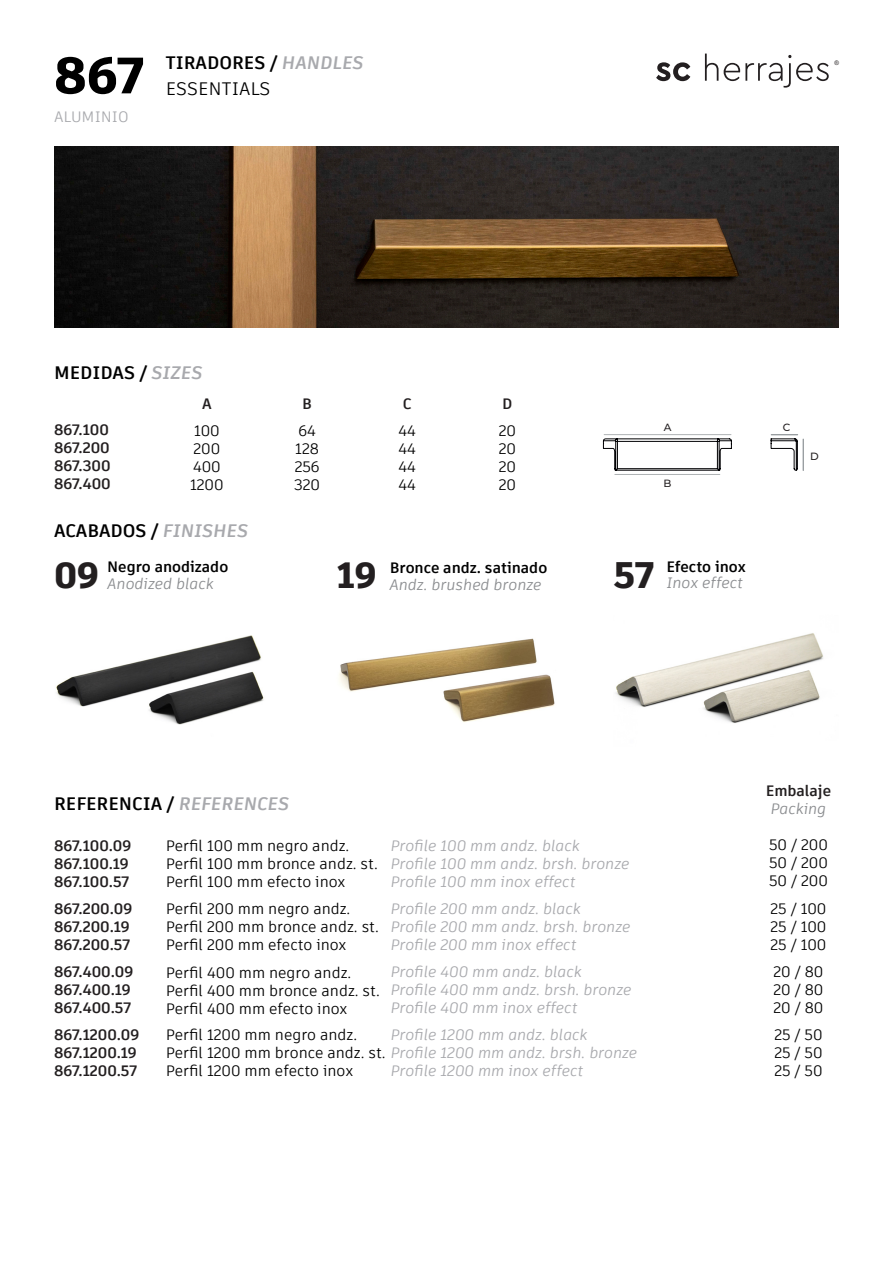
<style>
.page{position:relative;width:893px;height:1263px;background:#fff}
.page>*{position:absolute;margin:0;border:0;box-sizing:border-box;transform-origin:0 0}
.t1{font:900 51px "Artifakt Element";color:#000}
.t2{font:900 36px "Artifakt Element";color:#231f20}
.t3{font:700 18px "Artifakt Element";color:#000}
.t4{font:18px "Artifakt Element";color:#000}
.t5{font:15px "Artifakt Element";color:#000}
.t6{font:italic 15px "Artifakt Element";color:#a8a9ad}
.t7{font:700 15px/18px "Artifakt Element";color:#231f20}
.t8{font:italic 15px "Artifakt Element";color:#8a8c8f}
.t9{font:700 15px "Artifakt Element";color:#000}
.t10{font:15px "Artifakt Element";color:#a8a9ad}
.t11{font:500 10.5px "Montserrat";color:#231f20}
.t12{font:6.15px "Arial";color:#231f20}
.s1{font-style:italic;color:#a8a9ad}
.s2{font-style:normal;color:#000}
</style>
<div class="page">
<svg style="left:656px;top:62px;width:34px;height:19px"></svg>
<svg style="left:705px;top:54px;width:13px;height:27px"></svg>
<svg style="left:724px;top:55px;width:105px;height:33px"></svg>
<img style="left:54px;top:147px;width:785px;height:180px">
<img style="left:339px;top:638px;width:216px;height:84px">
<img style="left:615px;top:633px;width:208px;height:90px">
<img style="left:56px;top:635px;width:208px;height:90px">
<hr style="left:803px;top:439px;width:1px;height:31px;background:#737a7e">
<svg style="left:603px;top:434px;width:195px;height:41px"></svg>
<p class="t1" style="left:54px;top:40px;width:92px">867</p>
<p class="t10" style="left:54px;top:107px;width:76px">ALUMINIO</p>
<p class="t3" style="left:166px;top:50px;width:199px">TIRADORES / <span class="s1">HANDLES</span></p>
<p class="t4" style="left:166px;top:76px;width:106px">ESSENTIALS</p>
<p class="t12" style="left:834px;top:58px;width:6px">®</p>
<p class="t3" style="left:54px;top:360px;width:150px">MEDIDAS / <span class="s1">SIZES</span></p>
<p class="t7" style="left:202px;top:395px;width:11px">A</p>
<p class="t7" style="left:302px;top:395px;width:11px">B</p>
<p class="t7" style="left:403px;top:395px;width:10px">C</p>
<p class="t7" style="left:502px;top:395px;width:12px">D</p>
<p class="t7" style="left:54px;top:421px;width:57px">867.100<br>867.200</p>
<p class="t7" style="left:54px;top:457px;width:58px">867.300</p>
<p class="t7" style="left:54px;top:475px;width:58px">867.400</p>
<p class="t5" style="left:194px;top:420px;width:27px">100</p>
<p class="t5" style="left:194px;top:438px;width:28px">200</p>
<p class="t5" style="left:193px;top:456px;width:29px">400</p>
<p class="t5" style="left:190px;top:474px;width:35px">1200</p>
<p class="t5" style="left:298px;top:420px;width:19px">64</p>
<p class="t5" style="left:295px;top:438px;width:25px">128</p>
<p class="t5" style="left:295px;top:456px;width:26px">256</p>
<p class="t5" style="left:294px;top:474px;width:27px">320</p>
<p class="t5" style="left:399px;top:420px;width:19px">44</p>
<p class="t5" style="left:399px;top:438px;width:19px">44</p>
<p class="t5" style="left:399px;top:456px;width:19px">44</p>
<p class="t5" style="left:399px;top:474px;width:19px">44</p>
<p class="t5" style="left:499px;top:420px;width:19px">20</p>
<p class="t5" style="left:499px;top:438px;width:19px">20</p>
<p class="t5" style="left:499px;top:456px;width:19px">20</p>
<p class="t5" style="left:499px;top:474px;width:19px">20</p>
<p class="t11" style="left:664px;top:420px;width:9px">A</p>
<p class="t11" style="left:783px;top:420px;width:9px">C</p>
<p class="t11" style="left:663px;top:476px;width:9px">B</p>
<p class="t11" style="left:810px;top:449px;width:10px">D</p>
<p class="t3" style="left:54px;top:518px;width:196px">ACABADOS / <span class="s1">FINISHES</span></p>
<p class="t9" style="left:107px;top:556px;width:123px">Negro anodizado</p>
<p class="t8" style="left:107px;top:573px;width:108px">Anodized black</p>
<p class="t9" style="left:390px;top:557px;width:159px">Bronce andz. satinado</p>
<p class="t8" style="left:389px;top:574px;width:154px">Andz. brushed bronze</p>
<p class="t2" style="left:54px;top:550px;width:46px">09</p>
<p class="t2" style="left:337px;top:550px;width:41px">19</p>
<p class="t2" style="left:614px;top:550px;width:42px">57</p>
<p class="t9" style="left:666px;top:556px;width:81px">Efecto inox</p>
<p class="t8" style="left:666px;top:573px;width:78px">Inox effect</p>
<p class="t3" style="left:54px;top:791px;width:237px">REFERENCIA / <span class="s1">REFERENCES</span></p>
<p class="t7" style="left:54px;top:836px;width:79px">867.100.09</p>
<p class="t7" style="left:54px;top:854px;width:76px">867.100.19</p>
<p class="t7" style="left:54px;top:872px;width:77px">867.100.57</p>
<p class="t7" style="left:54px;top:900px;width:80px">867.200.09</p>
<p class="t7" style="left:54px;top:918px;width:77px">867.200.19</p>
<p class="t7" style="left:54px;top:936px;width:78px">867.200.57</p>
<p class="t5" style="left:166px;top:835px;width:185px">Perfil 100 mm negro andz.</p>
<p class="t5" style="left:166px;top:853px;width:214px">Perfil 100 mm bronce andz. st.</p>
<p class="t5" style="left:166px;top:871px;width:181px">Perfil 100 mm efecto inox</p>
<p class="t5" style="left:166px;top:898px;width:186px">Perfil 200 mm negro andz.</p>
<p class="t5" style="left:166px;top:916px;width:215px">Perfil 200 mm bronce andz. st.</p>
<p class="t5" style="left:166px;top:934px;width:182px">Perfil 200 mm efecto inox</p>
<p class="t6" style="left:390px;top:835px;width:191px">Profile 100 mm andz. black</p>
<p class="t6" style="left:390px;top:853px;width:240px">Profile 100 mm andz. brsh. bronze</p>
<p class="t6" style="left:390px;top:871px;width:187px">Profile 100 mm inox effect</p>
<p class="t6" style="left:390px;top:898px;width:192px">Profile 200 mm andz. black</p>
<p class="t6" style="left:390px;top:916px;width:241px">Profile 200 mm andz. brsh. bronze</p>
<p class="t6" style="left:390px;top:934px;width:188px">Profile 200 mm inox effect</p>
<p class="t7" style="left:54px;top:963px;width:81px">867.400.09</p>
<p class="t7" style="left:54px;top:981px;width:78px">867.400.19</p>
<p class="t7" style="left:54px;top:999px;width:79px">867.400.57</p>
<p class="t7" style="left:54px;top:1026px;width:87px">867.1200.09</p>
<p class="t7" style="left:54px;top:1044px;width:84px">867.1200.19</p>
<p class="t7" style="left:54px;top:1062px;width:85px">867.1200.57</p>
<p class="t6" style="left:390px;top:961px;width:193px">Profile 400 mm andz. black</p>
<p class="t6" style="left:390px;top:979px;width:242px">Profile 400 mm andz. brsh. bronze</p>
<p class="t6" style="left:390px;top:997px;width:189px">Profile 400 mm inox effect</p>
<p class="t6" style="left:390px;top:1024px;width:199px">Profile 1200 mm andz. black</p>
<p class="t6" style="left:166px;top:1042px;width:473px"><span class="s2">Perfil 1200 mm bronce andz. st.</span> Profile 1200 mm andz. brsh. bronze</p>
<p class="t6" style="left:390px;top:1060px;width:194px">Profile 1200 mm inox effect</p>
<p class="t5" style="left:166px;top:962px;width:187px">Perfil 400 mm negro andz.</p>
<p class="t5" style="left:166px;top:980px;width:215px">Perfil 400 mm bronce andz. st.</p>
<p class="t5" style="left:166px;top:998px;width:183px">Perfil 400 mm efecto inox</p>
<p class="t5" style="left:166px;top:1024px;width:193px">Perfil 1200 mm negro andz.</p>
<p class="t5" style="left:166px;top:1060px;width:189px">Perfil 1200 mm efecto inox</p>
<p class="t7" style="left:766px;top:782px;width:67px">Embalaje</p>
<p class="t8" style="left:771px;top:798px;width:57px">Packing</p>
<p class="t5" style="left:769px;top:834px;width:60px">50 / 200</p>
<p class="t5" style="left:769px;top:852px;width:60px">50 / 200</p>
<p class="t5" style="left:769px;top:870px;width:60px">50 / 200</p>
<p class="t5" style="left:770px;top:898px;width:57px">25 / 100</p>
<p class="t5" style="left:770px;top:916px;width:57px">25 / 100</p>
<p class="t5" style="left:770px;top:934px;width:57px">25 / 100</p>
<p class="t5" style="left:773px;top:961px;width:51px">20 / 80</p>
<p class="t5" style="left:773px;top:979px;width:51px">20 / 80</p>
<p class="t5" style="left:773px;top:997px;width:51px">20 / 80</p>
<p class="t5" style="left:774px;top:1024px;width:50px">25 / 50</p>
<p class="t5" style="left:774px;top:1042px;width:50px">25 / 50</p>
<p class="t5" style="left:774px;top:1060px;width:50px">25 / 50</p>
</div>
